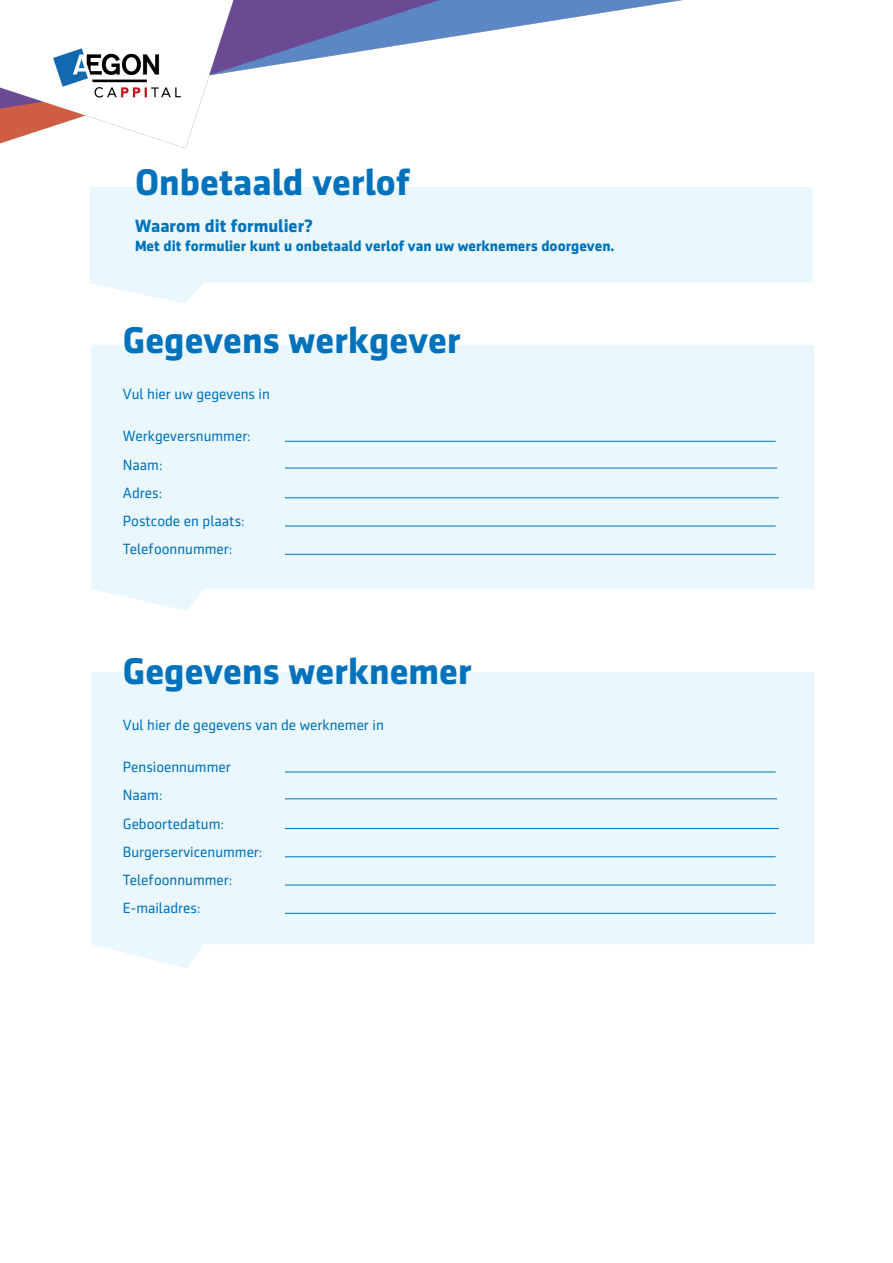
<style>
.page{position:relative;width:893px;height:1263px;background:#fff}
.page>*{position:absolute;margin:0;border:0;box-sizing:border-box;transform-origin:0 0}
._1__Titels{font:700 37.5px "Sentico Sans DT";color:#0072bc}
._2__Intro_formulier{font:700 18px "Sentico Sans DT";color:#0072bc}
.t1{font:15px "Sentico Sans DT";color:#0072bc}
._2__Intro_formulier-2{font:700 15px "Sentico Sans DT";color:#0072bc}
</style>
<div class="page">
<img style="left:0;top:1px;width:677px;height:148px">
<svg style="left:90px;top:187px;width:722px;height:117px;fill:#eaf7fd"></svg>
<svg style="left:91px;top:672px;width:723px;height:296px;background:#eaf7fc"></svg>
<hr style="left:285px;top:772px;width:491px;height:1px;background:#0072bc">
<hr style="left:285px;top:798px;width:492px;height:1px;background:#0072bc">
<hr style="left:285px;top:828px;width:494px;height:1px;background:#0072bc">
<hr style="left:285px;top:856px;width:491px;height:1px;background:#0072bc">
<hr style="left:285px;top:885px;width:491px;height:1px;background:#0072bc">
<hr style="left:285px;top:913px;width:491px;height:1px;background:#0072bc">
<svg style="left:91px;top:345px;width:723px;height:266px;background:#eaf7fc"></svg>
<hr style="left:285px;top:441px;width:491px;height:1px;background:#0072bc">
<hr style="left:285px;top:468px;width:492px;height:1px;background:#0072bc">
<hr style="left:285px;top:497px;width:494px;height:1px;background:#0072bc">
<hr style="left:285px;top:526px;width:491px;height:1px;background:#0072bc">
<hr style="left:285px;top:554px;width:491px;height:1px;background:#0072bc">
<p class="_1__Titels" style="left:135px;top:161px;width:276px">Onbetaald verlof</p>
<p class="_2__Intro_formulier" style="left:135px;top:216px;width:180px">Waarom dit formulier?</p>
<p class="_2__Intro_formulier-2" style="left:135px;top:237px;width:481px">Met dit formulier kunt u onbetaald verlof van uw werknemers doorgeven.</p>
<p class="_1__Titels" style="left:123px;top:319px;width:339px">Gegevens werkgever</p>
<p class="t1" style="left:123px;top:386px;width:148px">Vul hier uw gegevens in</p>
<p class="t1" style="left:123px;top:428px;width:129px">Werkgeversnummer:</p>
<p class="t1" style="left:123px;top:456px;width:41px">Naam:</p>
<p class="t1" style="left:123px;top:485px;width:41px">Adres:</p>
<p class="t1" style="left:123px;top:513px;width:123px">Postcode en plaats:</p>
<p class="t1" style="left:123px;top:541px;width:111px">Telefoonnummer:</p>
<p class="_1__Titels" style="left:123px;top:649px;width:350px">Gegevens werknemer</p>
<p class="t1" style="left:123px;top:717px;width:262px">Vul hier de gegevens van de werknemer in</p>
<p class="t1" style="left:123px;top:759px;width:109px">Pensioennummer</p>
<p class="t1" style="left:123px;top:787px;width:41px">Naam:</p>
<p class="t1" style="left:123px;top:815px;width:103px">Geboortedatum:</p>
<p class="t1" style="left:123px;top:844px;width:141px">Burgerservicenummer:</p>
<p class="t1" style="left:123px;top:872px;width:111px">Telefoonnummer:</p>
<p class="t1" style="left:123px;top:900px;width:79px">E-mailadres:</p>
</div>
